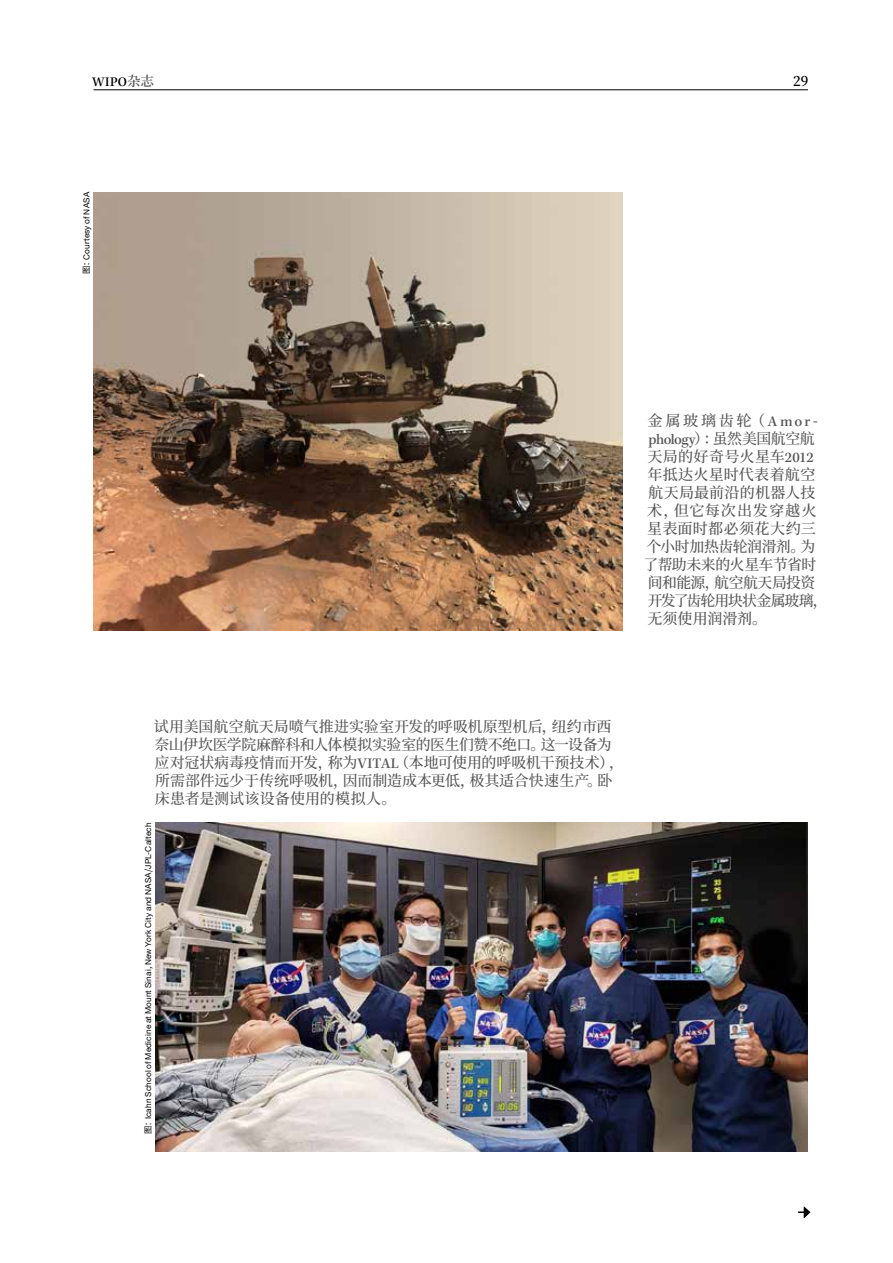
<style>
.page{position:relative;width:893px;height:1263px;background:#fff}
.page>*{position:absolute;margin:0;border:0;box-sizing:border-box;transform-origin:0 0}
.t1{font:500 15px/18px "Noto Serif CJ Ksc";letter-spacing:-.005em;color:#555}
.t2{font:500 15px "Noto Serif CJ Ksc";letter-spacing:-.025em;color:#555}
.t3{font:500 15px "Noto Serif CJ Ksc";letter-spacing:.015em;color:#555}
.t4{font:500 15px "Noto Serif CJ Ksc";letter-spacing:-.03em;color:#555}
.t5{font:500 15px "Noto Serif CJ Ksc";letter-spacing:.025em;color:#555}
.t6{font:500 15px "Noto Serif CJ Ksc";letter-spacing:-.065em;color:#555}
.t7{font:500 15px "Noto Serif CJ Ksc";letter-spacing:-.035em;color:#555}
.t8{font:500 15px "Noto Serif CJ Ksc";letter-spacing:.02em;color:#555}
.t9{font:500 15px "Noto Serif CJ Ksc";letter-spacing:.06em;color:#555}
.t10{font:500 13.5px "Kepler Std";color:#000}
.t11{font:600 13.5px "Noto Serif CJ Ksc";color:#000}
.t12{font:8.25px "Helvetica Neue LT Std";letter-spacing:.015em;color:#000}
.s1{font-family:"Noto Serif CJ Ksc";font-weight:600;color:#555}
.s2{font-family:"Noto Sans CJ Ksc"}
.s3{font-family:"Kepler Std"}
</style>
<div class="page">
<hr style="left:94px;top:90px;width:714px;height:1px;background:#000">
<img style="left:155px;top:822px;width:653px;height:330px">
<img style="left:94px;top:192px;width:529px;height:438px">
<svg style="left:798px;top:1206px;width:12px;height:12px"></svg>
<p class="t10" style="left:92px;top:74px;width:63px">WIPO<span class="s1">杂志</span></p>
<p class="t11" style="left:793px;top:74px;width:17px">29</p>
<p class="t12" style="left:82px;top:274px;width:83px;rotate:-90deg"><span class="s2">图：</span>Courtesy of NASA</p>
<p class="t1" style="left:647px;top:412px;width:172px">金属玻璃齿轮（<span class="s3">Amor</span>-</p>
<p class="t4" style="left:648px;top:430px;width:168px"><span class="s3">phology</span>）：虽然美国航空航</p>
<p class="t5" style="left:647px;top:448px;width:168px">天局的好奇号火星车<span class="s3">2012</span></p>
<p class="t3" style="left:647px;top:466px;width:170px">年抵达火星时代表着航空</p>
<p class="t8" style="left:648px;top:484px;width:169px">航天局最前沿的机器人技</p>
<p class="t9" style="left:647px;top:502px;width:171px">术，但它每次出发穿越火</p>
<p class="t3" style="left:647px;top:520px;width:170px">星表面时都必须花大约三</p>
<p class="t2" style="left:646px;top:538px;width:170px">个小时加热齿轮润滑剂。为</p>
<p class="t2" style="left:643px;top:556px;width:175px">了帮助未来的火星车节省时</p>
<p class="t7" style="left:648px;top:574px;width:169px">间和能源，航空航天局投资</p>
<p class="t6" style="left:648px;top:592px;width:181px">开发了齿轮用块状金属玻璃，</p>
<p class="t1" style="left:647px;top:610px;width:121px">无须使用润滑剂。</p>
<p class="t1" style="left:154px;top:718px;width:471px">试用美国航空航天局喷气推进实验室开发的呼吸机原型机后，纽约市西奈山伊坎医学院麻醉科和人体模拟实验室的医生们赞不绝口。这一设备为应对冠状病毒疫情而开发，称为<span class="s3">VITAL</span>（本地可使用的呼吸机干预技术），所需部件远少于传统呼吸机，因而制造成本更低，极其适合快速生产。卧床患者是测试该设备使用的模拟人。</p>
<p class="t12" style="left:143px;top:1134px;width:313px;rotate:-90deg"><span class="s2">图：</span>Icahn School of Medicine at Mount Sinai<span class="s2">,</span> New York City and NASA<span class="s2">/</span>JPL<span class="s2">-</span>Caltech</p>
</div>
